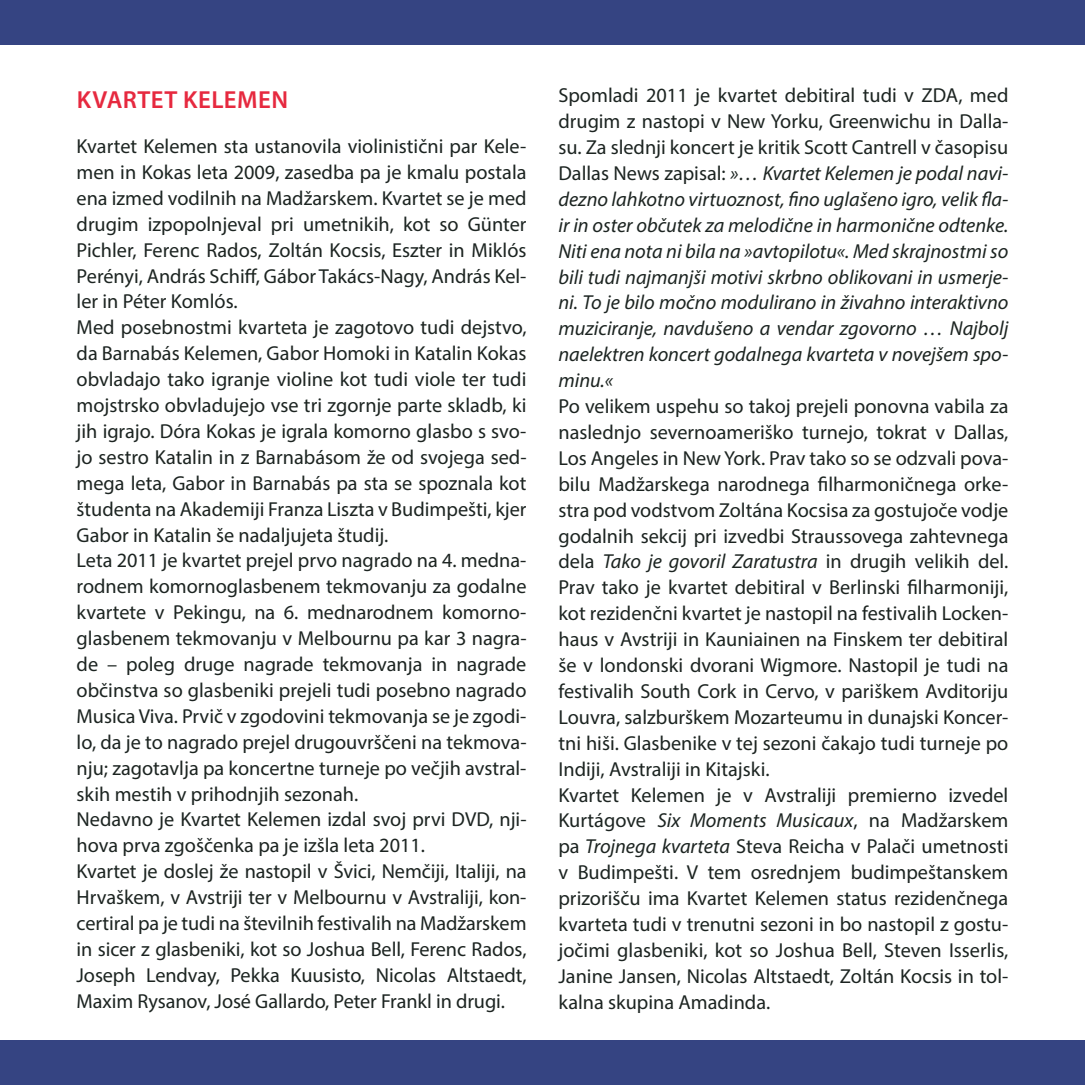
<style>
.page{position:relative;width:1085px;height:1085px;background:#fff}
.page>*{position:absolute;margin:0;border:0;box-sizing:border-box;transform-origin:0 0}
.t1{font:600 24.75px "Myriad Pro";letter-spacing:.025em;color:#e6293f}
.t2{font:20.25px/25.9px "Myriad Pro";color:#1c2421}
.t3{font:italic 20.25px/25.9px "Myriad Pro";color:#1c2421;text-align:justify}
.s1{font-style:normal}
.s2{font-style:italic}
</style>
<div class="page">
<div style="left:0;top:1040px;width:1084px;height:44px;background:#354482"></div>
<div style="left:0;top:0;width:1084px;height:45px;background:#354482"></div>
<p class="t1" style="left:77px;top:84px;width:213px">KVARTET KELEMEN</p>
<p class="t2" style="left:77px;top:133px;width:451px">Kvartet Kelemen sta ustanovila violinistični par Kele&shy;men in Kokas leta 2009, zasedba pa je kmalu postala ena izmed vodilnih na Madžarskem. Kvartet se je med drugim izpopolnjeval pri umetnikih, kot so Günter Pichler, Ferenc Rados, Zoltán Kocsis, Eszter in Miklós Perényi, András Schiff, Gábor Takács-Nagy, András Kel&shy;ler in Péter Komlós.<br>Med posebnostmi kvarteta je zagotovo tudi dejstvo, da Barnabás Kelemen, Gabor Homoki in Katalin Kokas obvladajo tako igranje violine kot tudi viole ter tudi mojstrsko obvladujejo vse tri zgornje parte skladb, ki jih igrajo. Dóra Kokas je igrala komorno glasbo s svo&shy;jo sestro Katalin in z Barnabásom že od svojega sed&shy;mega leta, Gabor in Barnabás pa sta se spoznala kot študenta na Akademiji Franza Liszta v Budimpešti, kjer Gabor in Katalin še nadaljujeta študij.<br>Leta 2011 je kvartet prejel prvo nagrado na 4. medna&shy;rodnem komornoglasbenem tekmovanju za godalne kvartete v Pekingu, na 6. mednarodnem komorno&shy;glasbenem tekmovanju v Melbournu pa kar 3 nagra&shy;de – poleg druge nagrade tekmovanja in nagrade občinstva so glasbeniki prejeli tudi posebno nagrado Musica Viva. Prvič v zgodovini tekmovanja se je zgodi&shy;lo, da je to nagrado prejel drugouvrščeni na tekmova&shy;nju; zagotavlja pa koncertne turneje po večjih avstral&shy;skih mestih v prihodnjih sezonah.<br>Nedavno je Kvartet Kelemen izdal svoj prvi DVD, nji&shy;hova prva zgoščenka pa je izšla leta 2011.<br>Kvartet je doslej že nastopil v Švici, Nemčiji, Italiji, na Hrvaškem, v Avstriji ter v Melbournu v Avstraliji, kon&shy;certiral pa je tudi na številnih festivalih na Madžarskem in sicer z glasbeniki, kot so Joshua Bell, Ferenc Rados, Joseph Lendvay, Pekka Kuusisto, Nicolas Altstaedt, Maxim Rysanov, José Gallardo, Peter Frankl in drugi.</p>
<p class="t3" style="left:558px;top:82px;width:451px"><span class="s1">Spomladi 2011 je kvartet debitiral tudi v ZDA, med drugim z nastopi v New Yorku, Greenwichu in Dalla&shy;su. Za slednji koncert je kritik Scott Cantrell v časopisu Dallas News zapisal:</span> »… Kvartet Kelemen je podal navi&shy;dezno lahkotno virtuoznost, fino uglašeno igro, velik fla&shy;ir in oster občutek za melodične in harmonične odtenke.<br>Niti ena nota ni bila na »avtopilotu«. Med skrajnostmi so bili tudi najmanjši motivi skrbno oblikovani in usmerje&shy;ni. To je bilo močno modulirano in živahno interaktivno muziciranje, navdušeno a vendar zgovorno … Najbolj naelektren koncert godalnega kvarteta v novejšem spo&shy;minu.«</p>
<p class="t2" style="left:558px;top:393px;width:451px">Po velikem uspehu so takoj prejeli ponovna vabila za naslednjo severnoameriško turnejo, tokrat v Dallas, Los Angeles in New York. Prav tako so se odzvali pova&shy;bilu Madžarskega narodnega filharmoničnega orke&shy;stra pod vodstvom Zoltána Kocsisa za gostujoče vodje godalnih sekcij pri izvedbi Straussovega zahtevnega dela <span class="s2">Tako je govoril Zaratustra</span> in drugih velikih del.<br>Prav tako je kvartet debitiral v Berlinski filharmoniji, kot rezidenčni kvartet je nastopil na festivalih Locken&shy;haus v Avstriji in Kauniainen na Finskem ter debitiral še v londonski dvorani Wigmore. Nastopil je tudi na festivalih South Cork in Cervo, v pariškem Avditoriju Louvra, salzburškem Mozarteumu in dunajski Koncer&shy;tni hiši. Glasbenike v tej sezoni čakajo tudi turneje po Indiji, Avstraliji in Kitajski.<br>Kvartet Kelemen je v Avstraliji premierno izvedel Kurtágove <span class="s2">Six Moments Musicaux</span>, na Madžarskem pa <span class="s2">Trojnega kvarteta</span> Steva Reicha v Palači umetnosti v Budimpešti. V tem osrednjem budimpeštanskem prizorišču ima Kvartet Kelemen status rezidenčnega kvarteta tudi v trenutni sezoni in bo nastopil z gostu&shy;jočimi glasbeniki, kot so Joshua Bell, Steven Isserlis, Janine Jansen, Nicolas Altstaedt, Zoltán Kocsis in tol&shy;kalna skupina Amadinda.</p>
</div>
